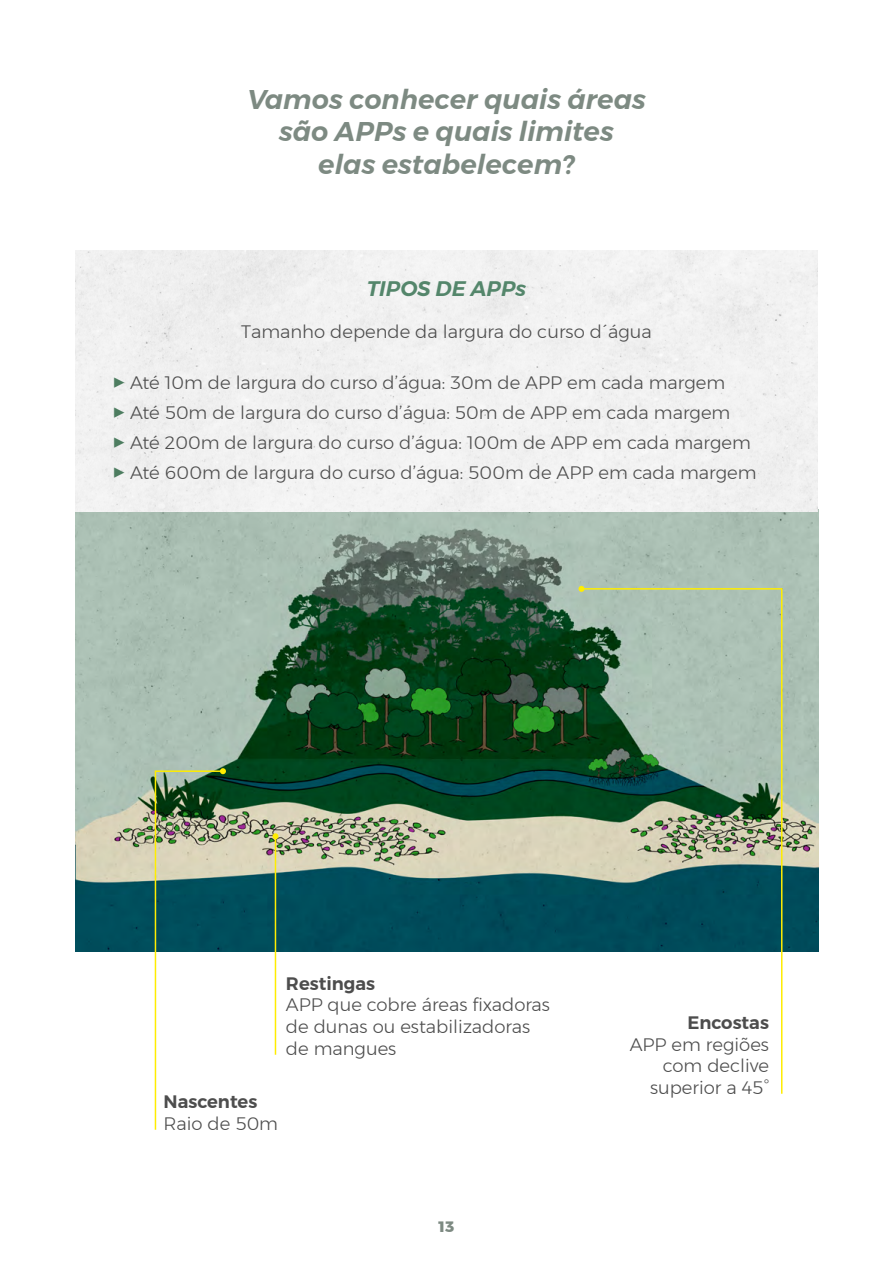
<style>
.page{position:relative;width:893px;height:1263px;background:#fff}
.page>*{position:absolute;margin:0;border:0;box-sizing:border-box;transform-origin:0 0}
.PARAGRAFO_TEXTO{font:italic 600 27px "Montserrat";color:#7d8a82}
.PARAGRAFO_TEXTO-2{font:italic 600 21px "Montserrat";color:#54866b}
.PARAGRAFO_TEXTO-3{font:300 18px "Montserrat";color:#4d4d4d}
.TEXTO_GERAL{font:300 18px/21.6px "Montserrat";color:#4d4d4d;text-align:right}
.TEXTO_GERAL-2{font:600 18px "Montserrat";color:#4d4d4d}
.t1{font:800 15px "Montserrat";color:#7d8a82}
.s1{font-weight:700;font-size:24px;color:#4d7d60}
</style>
<div class="page">
<img style="left:76px;top:512px;width:742px;height:440px">
<svg style="left:580px;top:587px;width:203px;height:507px"></svg>
<svg style="left:578px;top:586px;width:6px;height:6px"></svg>
<hr style="left:275px;top:836px;width:1px;height:219px;background:#ffed00">
<svg style="left:272px;top:833px;width:6px;height:6px"></svg>
<svg style="left:154px;top:768px;width:72px;height:362px"></svg>
<div style="left:75px;top:251px;width:743px;height:261px;background:#f1f1f1"></div>
<p class="PARAGRAFO_TEXTO" style="left:247px;top:78px;width:400px">Vamos conhecer quais áreas</p>
<p class="PARAGRAFO_TEXTO" style="left:279px;top:110px;width:336px">são APPs e quais limites</p>
<p class="PARAGRAFO_TEXTO" style="left:318px;top:143px;width:258px">elas estabelecem?</p>
<p class="PARAGRAFO_TEXTO-2" style="left:367px;top:272px;width:161px">TIPOS DE APPs</p>
<p class="PARAGRAFO_TEXTO-3" style="left:241px;top:318px;width:412px">Tamanho depende da largura do curso d´água</p>
<p class="PARAGRAFO_TEXTO-3" style="left:112px;top:369px;width:615px"><span class="s1">▶</span> Até 10m de largura do curso d’água: 30m de APP em cada margem</p>
<p class="PARAGRAFO_TEXTO-3" style="left:112px;top:399px;width:620px"><span class="s1">▶</span> Até 50m de largura do curso d’água: 50m de APP em cada margem</p>
<p class="PARAGRAFO_TEXTO-3" style="left:112px;top:429px;width:641px"><span class="s1">▶</span> Até 200m de largura do curso d’água: 100m de APP em cada margem</p>
<p class="PARAGRAFO_TEXTO-3" style="left:112px;top:459px;width:647px"><span class="s1">▶</span> Até 600m de largura do curso d’água: 500m de APP em cada margem</p>
<p class="TEXTO_GERAL-2" style="left:286px;top:969px;width:91px">Restingas</p>
<p class="TEXTO_GERAL" style="left:286px;top:994px;width:266px;text-align:left">APP que cobre áreas fixadoras de dunas ou estabilizadoras de mangues</p>
<p class="TEXTO_GERAL-2" style="left:164px;top:1087px;width:95px">Nascentes</p>
<p class="TEXTO_GERAL" style="left:164px;top:1112px;width:116px">Raio de 50m</p>
<p class="t1" style="left:439px;top:1215px;width:17px">13</p>
<p class="TEXTO_GERAL-2" style="left:687px;top:1008px;width:83px">Encostas</p>
<p class="TEXTO_GERAL" style="left:630px;top:1033px;width:141px">APP em regiões com declive superior a 45°</p>
</div>
